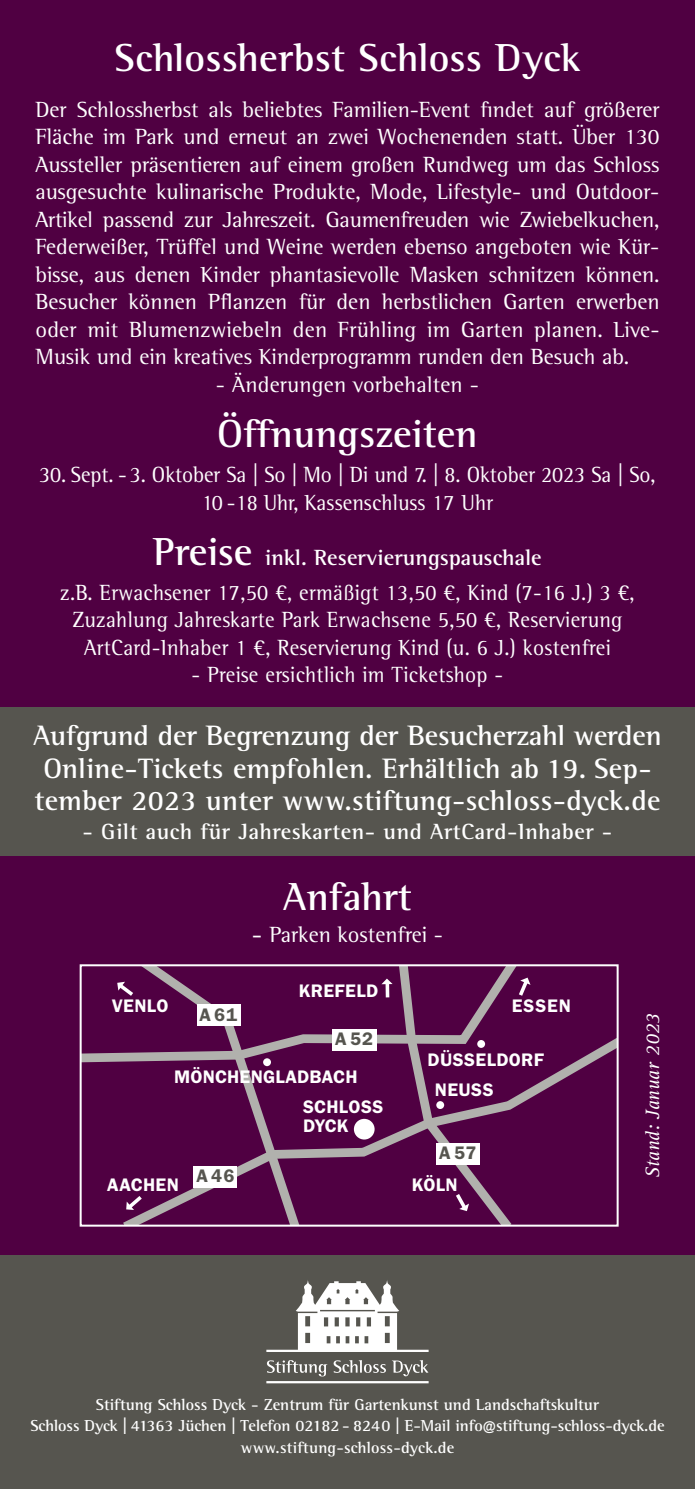
<style>
.page{position:relative;width:695px;height:1489px;background:#fff}
.page>*{position:absolute;margin:0;border:0;box-sizing:border-box;transform-origin:0 0}
.t1{font:700 40px "Rotis Semi Serif Pro";color:#fff}
.t2{font:700 28.75px/32.5px "Rotis Semi Serif Pro";letter-spacing:.01em;color:#fff;text-align:center}
.t3{font:22.5px/27.5px "Rotis Semi Serif Pro";letter-spacing:.01em;color:#fff;text-align:justify}
.t4{font:22.5px/27.5px "Rotis Semi Serif Pro";letter-spacing:.01em;color:#fff;text-align:center;scale:.95 1}
.t5{font:700 22.5px "Rotis Semi Serif Pro";letter-spacing:.025em;color:#fff}
.t6{font:italic 20px "Rotis Serif Pro";color:#fff}
.t7{font:18.75px/18.8px "Franklin Gothic URW Dem";letter-spacing:.02em;color:#fff}
.t8{font:18.75px "Franklin Gothic URW Dem";letter-spacing:.05em;color:#56554f}
.t9{font:700 16.25px/21.2px "Rotis Semi Serif Pro";color:#fff;text-align:center}
.s1{font-weight:700;font-size:40px}
.s2{font-weight:700}
</style>
<div class="page">
<div style="left:0;top:0;width:694px;height:1488px;background:#500042"></div>
<div style="left:0;top:707px;width:694px;height:149px;background:#56554f"></div>
<div style="left:0;top:1254px;width:694px;height:234px;background:#56554f"></div>
<svg style="left:266px;top:1280px;width:162px;height:103px"></svg>
<svg style="left:123px;top:1039px;width:492px;height:184px"></svg>
<svg style="left:83px;top:967px;width:298px;height:99px"></svg>
<div style="left:80px;top:964px;width:538px;height:262px;border:2px solid #fff"></div>
<div style="left:354px;top:1118px;width:20px;height:21px;background:#fff;border-radius:50%"></div>
<svg style="left:126px;top:1195px;width:16px;height:14px"></svg>
<svg style="left:117px;top:981px;width:16px;height:14px"></svg>
<div style="left:332px;top:1029px;width:44px;height:21px;background:#fff"></div>
<div style="left:197px;top:1004px;width:43px;height:22px;background:#fff"></div>
<div style="left:193px;top:1165px;width:44px;height:21px;background:#fff"></div>
<svg style="left:381px;top:965px;width:149px;height:260px"></svg>
<div style="left:263px;top:1058px;width:8px;height:8px;background:#fff;border-radius:50%"></div>
<h1 class="t1" style="left:114px;top:33px;width:467px">Schlossherbst Schloss Dyck</h1>
<p class="t3" style="left:35px;top:95px;width:625px">Der Schlossherbst als beliebtes Familien-Event findet auf größerer Fläche im Park und erneut an zwei Wochenenden statt. Über 130<br>Aussteller präsentieren auf einem großen Rundweg um das Schloss ausgesuchte kulinarische Produkte, Mode, Lifestyle- und Outdoor-Artikel passend zur Jahreszeit. Gaumenfreuden wie Zwiebelkuchen, Federweißer, Trüffel und Weine werden ebenso angeboten wie Kür&shy;bisse, aus denen Kinder phantasievolle Masken schnitzen können.<br>Besucher können Pflanzen für den herbstlichen Garten erwerben oder mit Blumenzwiebeln den Frühling im Garten planen. Live-Musik und ein kreatives Kinderprogramm runden den Besuch ab.</p>
<p class="t3" style="left:216px;top:370px;width:264px">- Änderungen vorbehalten -</p>
<h1 class="t1" style="left:217px;top:409px;width:262px">Öffnungszeiten</h1>
<p class="t4" style="left:39px;top:460px;width:650px">30. Sept. -3. Oktober Sa | So | Mo | Di und 7. | 8. Oktober 2023 Sa | So,<br>10 - 18 Uhr, Kassenschluss 17 Uhr</p>
<p class="t4" style="left:60px;top:539px;width:606px;line-height:35px"><span class="s1">Preise</span> <span class="s2">inkl. Reservierungspauschale<br></span>z.B. Erwachsener 17,50 €, ermäßigt 13,50 €, Kind (7-16 J.) 3 €,</p>
<p class="t4" style="left:73px;top:605px;width:580px">Zuzahlung Jahreskarte Park Erwachsene 5,50 €, Reservierung<br>ArtCard-Inhaber 1 €, Reservierung Kind (u. 6 J.) kostenfrei</p>
<p class="t4" style="left:191px;top:660px;width:329px">- Preise ersichtlich im Ticketshop -</p>
<p class="t2" style="left:33px;top:719px;width:630px">Aufgrund der Begrenzung der Besucherzahl werden<br>Online-Tickets empfohlen. Erhältlich ab 19. Sep&shy;tember 2023 unter www.stiftung-schloss-dyck.de</p>
<p class="t5" style="left:83px;top:817px;width:531px">- Gilt auch für Jahreskarten- und ArtCard-Inhaber -</p>
<h1 class="t1" style="left:283px;top:871px;width:131px">Anfahrt</h1>
<p class="t3" style="left:252px;top:920px;width:192px"><span class="s2">-</span> Parken kostenfrei -</p>
<p class="t7" style="left:299px;top:980px;width:81px">KREFELD</p>
<p class="t7" style="left:112px;top:995px;width:58px">VENLO</p>
<p class="t7" style="left:512px;top:995px;width:60px">ESSEN</p>
<p class="t8" style="left:335px;top:1027px;width:39px">A 52</p>
<p class="t8" style="left:199px;top:1002px;width:39px">A 61</p>
<p class="t7" style="left:174px;top:1066px;width:185px">MÖNCHENGLADBACH</p>
<p class="t7" style="left:303px;top:1096px;width:82px">SCHLOSS<br>DYCK</p>
<p class="t7" style="left:427px;top:1049px;width:118px">DÜSSELDORF</p>
<p class="t7" style="left:435px;top:1080px;width:60px">NEUSS</p>
<p class="t8" style="left:439px;top:1141px;width:39px">A 57</p>
<p class="t8" style="left:196px;top:1163px;width:39px">A 46</p>
<p class="t7" style="left:107px;top:1174px;width:73px">AACHEN</p>
<p class="t7" style="left:412px;top:1174px;width:47px">KÖLN</p>
<p class="t6" style="left:640px;top:1178px;width:167px;rotate:-90deg">Stand: Januar 2023</p>
<p class="t9" style="left:30px;top:1393px;width:635px">Stiftung Schloss Dyck - Zentrum für Gartenkunst und Landschaftskultur<br>Schloss Dyck | 41363 Jüchen | Telefon 02182 - 8240 | E-Mail info@stiftung-schloss-dyck.de www.stiftung-schloss-dyck.de</p>
</div>
